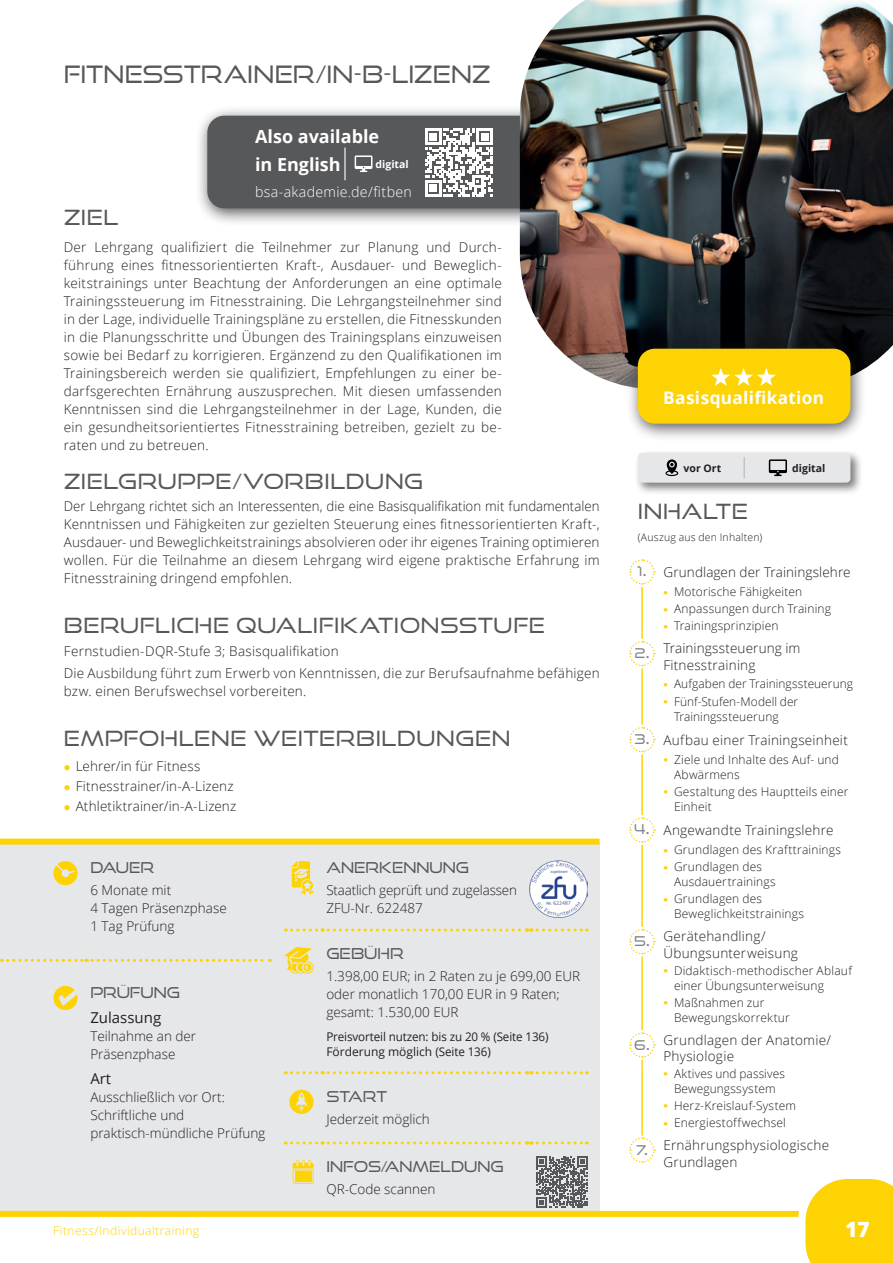
<style>
.page{position:relative;width:893px;height:1263px;background:#fff}
.page>*{position:absolute;margin:0;border:0;box-sizing:border-box;transform-origin:0 0}
.t1{font:24px "Good Times Bk";letter-spacing:-.005em;color:#57585a}
.t2{font:21px "Good Times Bk";letter-spacing:.025em;color:#57585a}
.t3{font:800 21px "Open Sans";color:#fff}
.t4{font:700 18px/28.5px "Open Sans";color:#fff}
.t5{font:700 17.25px "Open Sans";letter-spacing:.02em;color:#fff}
.t6{font:15px "Good Times Bk";color:#57585a}
.t7{font:15px "Open Sans";color:#231f20}
.t8{font:300 14.25px "Open Sans";letter-spacing:.015em;color:#fff}
.t9{font:300 13.5px/18px "Open Sans";letter-spacing:.015em;color:#231f20}
.t10{font:300 13.5px/18px "Open Sans";letter-spacing:-.01em;color:#231f20}
.t11{font:300 12px/17.1px "Open Sans";letter-spacing:.015em;color:#231f20}
.t12{font:12px/15px "Open Sans";letter-spacing:-.01em;color:#231f20}
.t13{font:300 12px "Open Sans";letter-spacing:.035em;color:#fed304}
.t14{font:300 10.5px "Open Sans";letter-spacing:.02em;color:#231f20}
.t15{font:700 10.5px "Open Sans";color:#231f20}
.t16{font:700 10.5px "Open Sans";color:#fff}
.s1{font-family:"Good Times Bk";font-weight:400;color:#808285}
.s2{font-family:"Good Times Rg";font-weight:700;color:#808285}
</style>
<div class="page">
<div style="left:195px;top:105px;width:456px;height:121px;background:#231f20;opacity:.75"></div>
<svg style="left:207px;top:116px;width:313px;height:92px;background:#69696b"></svg>
<div style="left:0;top:843px;width:600px;height:371px;background:#e6e7e9"></div>
<img style="left:520px;top:0;width:373px;height:386px">
<div style="left:0;top:838px;width:600px;height:6px;background:#fed304"></div>
<hr style="left:641px;top:587px;width:2px;height:52px;background:#fed304">
<hr style="left:641px;top:677px;width:2px;height:48px;background:#fed304">
<hr style="left:641px;top:754px;width:2px;height:61px;background:#fed304">
<hr style="left:641px;top:845px;width:2px;height:82px;background:#fed304">
<hr style="left:641px;top:961px;width:2px;height:69px;background:#fed304">
<hr style="left:641px;top:1064px;width:2px;height:71px;background:#fed304">
<svg style="left:629px;top:559px;width:26px;height:26px"></svg>
<svg style="left:629px;top:641px;width:26px;height:36px"></svg>
<svg style="left:629px;top:727px;width:26px;height:26px"></svg>
<svg style="left:629px;top:817px;width:26px;height:26px"></svg>
<svg style="left:629px;top:929px;width:26px;height:32px"></svg>
<svg style="left:629px;top:1032px;width:26px;height:32px"></svg>
<svg style="left:629px;top:1137px;width:26px;height:26px"></svg>
<div style="left:634px;top:449px;width:229px;height:46px;background:#231f20;opacity:.6"></div>
<div style="left:638px;top:453px;width:212px;height:30px;background:#e6e7e9;border-radius:4px"></div>
<svg style="left:769px;top:459px;width:18px;height:17px"></svg>
<svg style="left:744px;top:457px;width:1px;height:21px"></svg>
<svg style="left:665px;top:459px;width:13px;height:17px"></svg>
<svg style="left:285px;top:928px;width:302px;height:3px"></svg>
<svg style="left:285px;top:1071px;width:302px;height:3px"></svg>
<svg style="left:285px;top:1141px;width:302px;height:3px"></svg>
<svg style="left:2px;top:959px;width:269px;height:3px"></svg>
<svg style="left:53px;top:861px;width:25px;height:24px"></svg>
<svg style="left:292px;top:861px;width:22px;height:34px"></svg>
<div style="left:527px;top:857px;width:64px;height:64px;border:4px solid #e6e7e9;border-radius:50%"></div>
<img style="left:530px;top:860px;width:57px;height:58px">
<svg style="left:284px;top:947px;width:30px;height:27px"></svg>
<svg style="left:53px;top:986px;width:25px;height:24px"></svg>
<svg style="left:289px;top:1090px;width:25px;height:24px"></svg>
<svg style="left:293px;top:1160px;width:21px;height:24px"></svg>
<svg style="left:536px;top:1156px;width:52px;height:51px"></svg>
<hr style="left:344px;top:148px;width:2px;height:32px;background:#fff">
<div style="left:625px;top:338px;width:241px;height:104px;background:#231f20;opacity:.75"></div>
<div style="left:638px;top:349px;width:212px;height:75px;background:#fed304;border-radius:17px"></div>
<svg style="left:711px;top:368px;width:65px;height:18px"></svg>
<div style="left:0;top:1211px;width:837px;height:6px;background:#fed304"></div>
<svg style="left:798px;top:1179px;width:95px;height:84px;background:#fed926"></svg>
<h1 class="t1" style="left:64px;top:60px;width:429px">FITNESSTRAINER/IN-B-LIZENZ</h1>
<h3 class="t4" style="left:255px;top:122px;width:126px">Also available in English</h3>
<p class="t16" style="left:376px;top:157px;width:35px">digital</p>
<p class="t8" style="left:255px;top:182px;width:158px">bsa-akademie.de/fitben</p>
<h2 class="t2" style="left:64px;top:205px;width:56px">ZIEL</h2>
<p class="t9" style="left:64px;top:237px;width:439px;text-align:justify">Der Lehrgang qualifiziert die Teilnehmer zur Planung und Durch&shy;führung eines fitnessorientierten Kraft-, Ausdauer- und Beweglich&shy;keitstrainings unter Beachtung der Anforderungen an eine optimale Trainingssteuerung im Fitnesstraining. Die Lehrgangsteilnehmer sind in der Lage, individuelle Trainingspläne zu erstellen, die Fitnesskunden in die Planungsschritte und Übungen des Trainingsplans einzuweisen sowie bei Bedarf zu korrigieren. Ergänzend zu den Qualifikationen im Trainingsbereich werden sie qualifiziert, Empfehlungen zu einer be&shy;darfsgerechten Ernährung auszusprechen. Mit diesen umfassenden Kenntnissen sind die Lehrgangsteilnehmer in der Lage, Kunden, die ein gesundheitsorientiertes Fitnesstraining betreiben, gezielt zu be&shy;raten und zu betreuen.</p>
<h2 class="t2" style="left:64px;top:468px;width:361px">ZIELGRUPPE/VORBILDUNG</h2>
<p class="t9" style="left:64px;top:497px;width:537px;text-align:justify">Der Lehrgang richtet sich an Interessenten, die eine Basisqualifikation mit fundamentalen Kenntnissen und Fähigkeiten zur gezielten Steuerung eines fitnessorientierten Kraft-, Ausdauer- und Beweglichkeitstrainings absolvieren oder ihr eigenes Training optimieren wollen. Für die Teilnahme an diesem Lehrgang wird eigene praktische Erfahrung im Fitnesstraining dringend empfohlen.</p>
<h2 class="t2" style="left:64px;top:613px;width:483px">BERUFLICHE QUALIFIKATIONSSTUFE</h2>
<p class="t9" style="left:64px;top:639px;width:537px;line-height:22.2px">Fernstudien-DQR-Stufe 3; Basisqualifikation<br>Die Ausbildung führt zum Erwerb von Kenntnissen, die zur Berufsaufnahme befähigen</p>
<p class="t9" style="left:64px;top:681px;width:244px">bzw. einen Berufswechsel vorbereiten.</p>
<h2 class="t2" style="left:64px;top:726px;width:448px">EMPFOHLENE WEITERBILDUNGEN</h2>
<p class="t9" style="left:76px;top:756px;width:162px;line-height:20.1px">Lehrer/in für Fitness<br>Fitnesstrainer/in-A-Lizenz<br>Athletiktrainer/in-A-Lizenz</p>
<p class="t6" style="left:90px;top:858px;width:65px">DAUER</p>
<p class="t9" style="left:90px;top:881px;width:138px">6 Monate mit<br>4 Tagen Präsenzphase<br>1 Tag Prüfung</p>
<p class="t6" style="left:326px;top:858px;width:144px">ANERKENNUNG</p>
<p class="t10" style="left:326px;top:881px;width:192px">Staatlich geprüft und zugelassen<br>ZFU-Nr. 622487</p>
<p class="t6" style="left:326px;top:944px;width:79px">GEBÜHR</p>
<p class="t9" style="left:326px;top:967px;width:255px">1.398,00 EUR; in 2 Raten zu je 699,00 EUR oder monatlich 170,00 EUR in 9 Raten; gesamt: 1.530,00 EUR</p>
<p class="t12" style="left:326px;top:1028px;width:224px">Preisvorteil nutzen: bis zu 20 % (Seite 136)<br>Förderung möglich (Seite 136)</p>
<p class="t6" style="left:90px;top:983px;width:91px">PRÜFUNG</p>
<p class="t7" style="left:90px;top:1007px;width:72px">Zulassung</p>
<p class="t9" style="left:90px;top:1027px;width:107px">Teilnahme an der<br>Präsenzphase</p>
<p class="t7" style="left:90px;top:1069px;width:22px">Art</p>
<p class="t9" style="left:90px;top:1088px;width:177px">Ausschließlich vor Ort:<br>Schriftliche und praktisch-mündliche Prüfung</p>
<p class="t6" style="left:326px;top:1087px;width:62px">START</p>
<p class="t9" style="left:326px;top:1110px;width:105px">Jederzeit möglich</p>
<p class="t6" style="left:326px;top:1157px;width:179px">INFOS/ANMELDUNG</p>
<p class="t9" style="left:326px;top:1180px;width:111px">QR-Code scannen</p>
<p class="t5" style="left:663px;top:386px;width:162px">Basisqualifikation</p>
<p class="t15" style="left:684px;top:460px;width:39px">vor Ort</p>
<p class="t15" style="left:792px;top:460px;width:35px">digital</p>
<h2 class="t2" style="left:638px;top:498px;width:112px">INHALTE</h2>
<p class="t14" style="left:638px;top:530px;width:126px">(Auszug aus den Inhalten)</p>
<p class="t9" style="left:637px;top:563px;width:215px"><span class="s1">1</span><span class="s2">.</span> Grundlagen der Trainingslehre</p>
<p class="t11" style="left:674px;top:583px;width:158px">Motorische Fähigkeiten<br>Anpassungen durch Training<br>Trainingsprinzipien</p>
<p class="t9" style="left:663px;top:640px;width:139px;line-height:16.5px;text-indent:-29px"><span class="s1">2</span><span class="s2">.</span> Trainingssteuerung im<br>Fitnesstraining</p>
<p class="t11" style="left:674px;top:675px;width:180px">Aufgaben der Trainingssteuerung<br>Fünf-Stufen-Modell der</p>
<p class="t11" style="left:674px;top:707px;width:106px">Trainingssteuerung</p>
<p class="t9" style="left:634px;top:730px;width:215px"><span class="s1">3</span><span class="s2">.</span> Aufbau einer Trainingseinheit</p>
<p class="t11" style="left:674px;top:751px;width:167px;line-height:15px">Ziele und Inhalte des Auf- und<br>Abwärmens</p>
<p class="t11" style="left:674px;top:784px;width:176px;line-height:15px">Gestaltung des Hauptteils einer<br>Einheit</p>
<p class="t9" style="left:634px;top:821px;width:201px"><span class="s1">4</span><span class="s2">.</span> Angewandte Trainingslehre</p>
<p class="t11" style="left:674px;top:841px;width:168px">Grundlagen des Krafttrainings<br>Grundlagen des</p>
<p class="t11" style="left:674px;top:873px;width:103px">Ausdauertrainings<br>Grundlagen des</p>
<p class="t11" style="left:674px;top:905px;width:131px">Beweglichkeitstrainings</p>
<p class="t9" style="left:663px;top:928px;width:136px;line-height:16.5px;text-indent:-29px"><span class="s1">5</span><span class="s2">.</span> Gerätehandling/<br>Übungsunterweisung</p>
<p class="t11" style="left:674px;top:962px;width:179px;line-height:15px">Didaktisch-methodischer Ablauf einer Übungsunterweisung</p>
<p class="t11" style="left:674px;top:994px;width:117px;line-height:15px">Maßnahmen zur<br>Bewegungskorrektur</p>
<p class="t9" style="left:663px;top:1031px;width:169px;line-height:16.5px;text-indent:-29px"><span class="s1">6</span><span class="s2">.</span> Grundlagen der Anatomie/<br>Physiologie</p>
<p class="t11" style="left:674px;top:1066px;width:112px;line-height:15px">Aktives und passives<br>Bewegungssystem</p>
<p class="t11" style="left:674px;top:1097px;width:124px">Herz-Kreislauf-System<br>Energiestoffwechsel</p>
<p class="t9" style="left:663px;top:1137px;width:167px;line-height:16.5px;text-indent:-27px"><span class="s1">7</span><span class="s2">.</span> Ernährungsphysiologische<br>Grundlagen</p>
<p class="t13" style="left:53px;top:1222px;width:147px">Fitness/Individualtraining</p>
<h2 class="t3" style="left:845px;top:1213px;width:26px">17</h2>
</div>
